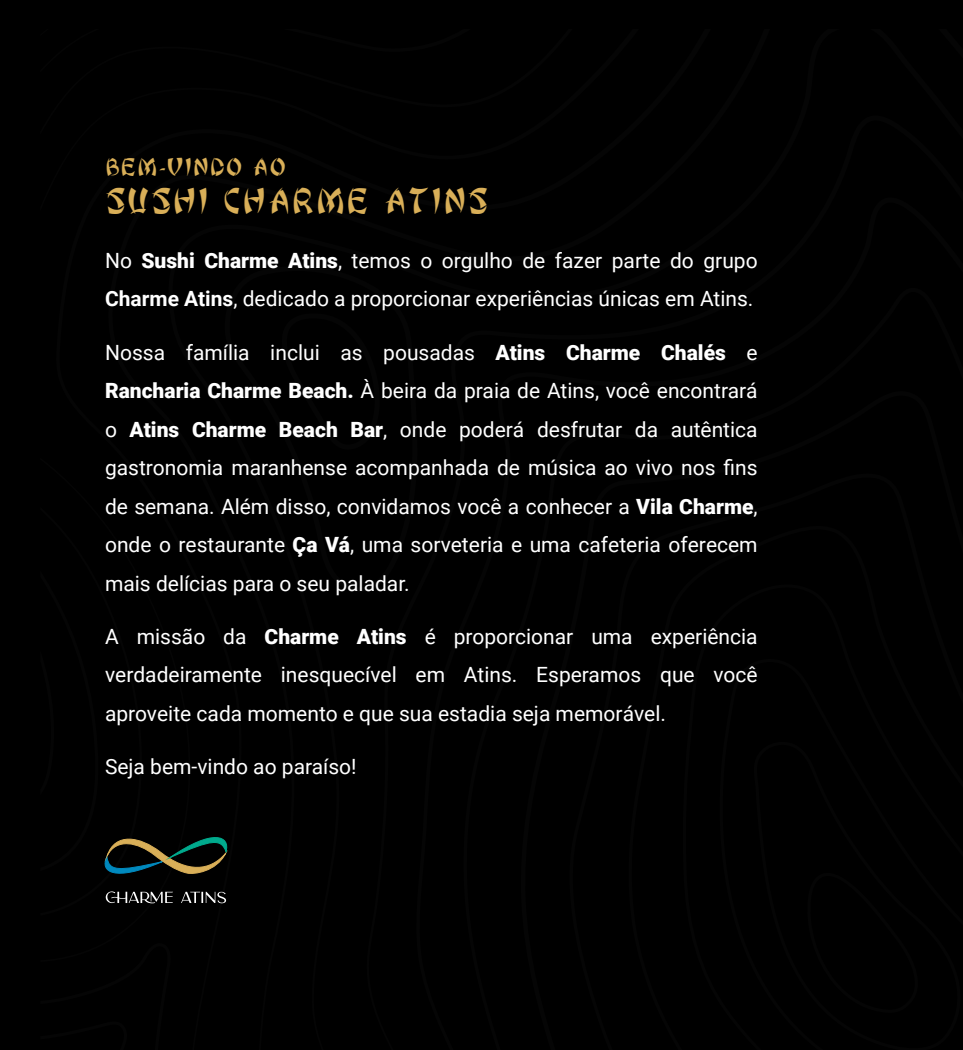
<style>
.page{position:relative;width:963px;height:1050px;background:#fff}
.page>*{position:absolute;margin:0;border:0;box-sizing:border-box;transform-origin:0 0}
.t1{font:45.5px "Bonzai";color:#d9af58}
.t2{font:31.5px "Bonzai";color:#d9af58}
.t3{font:21px/38.5px "Roboto";color:#fff;text-align:justify}
.s1{font-weight:900}
.s2{font-weight:700}
</style>
<div class="page">
<div style="left:0;top:0;width:962px;height:1050px;background:#000"></div>
<svg style="left:104px;top:837px;width:124px;height:37px"></svg>
<svg style="left:106px;top:891px;width:67px;height:12px"></svg>
<svg style="left:181px;top:892px;width:45px;height:11px"></svg>
<h2 class="t2" style="left:105px;top:155px;width:183px">BEM-VINDO AO</h2>
<h1 class="t1" style="left:105px;top:185px;width:385px">SUSHI CHARME ATINS</h1>
<p class="t3" style="left:105px;top:240px;width:654px">No <span class="s1">Sushi Charme Atins</span>, temos o orgulho de fazer parte do grupo<br><span class="s2">Charme Atins</span>, dedicado a proporcionar experiências únicas em Atins.</p>
<p class="t3" style="left:105px;top:332px;width:654px">Nossa família inclui as pousadas <span class="s1">Atins Charme Chalés</span> e <span class="s1">Rancharia Charme Beach.</span> À beira da praia de Atins, você encontrará o <span class="s1">Atins Charme Beach Bar</span>, onde poderá desfrutar da autêntica gastronomia maranhense acompanhada de música ao vivo nos fins de semana. Além disso, convidamos você a conhecer a <span class="s1">Vila Charme</span>, onde o restaurante <span class="s1">Ça Vá</span>, uma sorveteria e uma cafeteria oferecem mais delícias para o seu paladar.</p>
<p class="t3" style="left:105px;top:616px;width:654px">A missão da <span class="s1">Charme Atins</span> é proporcionar uma experiência verdadeiramente inesquecível em Atins. Esperamos que você aproveite cada momento e que sua estadia seja memorável.</p>
<p class="t3" style="left:105px;top:747px;width:253px">Seja bem-vindo ao paraíso!</p>
</div>
